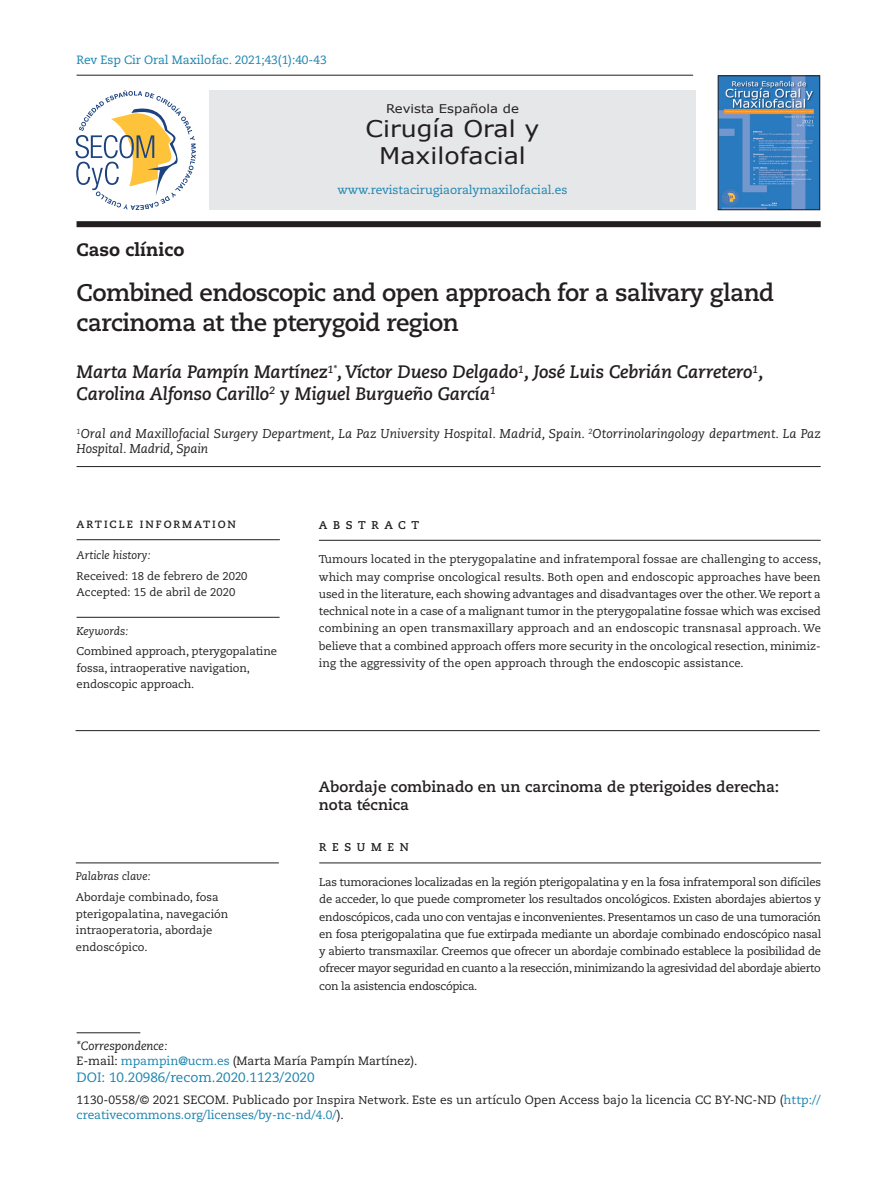
<style>
.page{position:relative;width:893px;height:1191px;background:#fff}
.page>*{position:absolute;margin:0;border:0;box-sizing:border-box;transform-origin:0 0}
.t1{font:700 24px/30px "Caecilia LT Std";letter-spacing:-.025em;color:#231f20}
.t2{font:22.95px/27px "Verdana";color:#231f20;text-align:center;scale:1.1 1}
.t3{font:italic 700 18px/21.6px "Caecilia LT Std";letter-spacing:-.01em;color:#231f20}
.t4{font:800 18px "Caecilia LT Std";color:#231f20}
.t5{font:700 15px/18px "Caecilia LT Std";color:#231f20}
.t6{font:13.5px "Caecilia LT Std";color:#1a83b0}
.t7{font:italic 12.75px/15px "Caecilia LT Std";letter-spacing:.005em;color:#231f20}
.t8{font:12px/15px "Caecilia LT Std";letter-spacing:.005em;color:#231f20}
.t9{font:12px "Caecilia LT Std";letter-spacing:-.005em;color:#1a83b0}
.t10{font:12px "Verdana";color:#231f20;scale:1.1 1}
.t11{font:11.25px/17.2px "Caecilia LT Std";color:#231f20}
.t12{font:italic 11.25px "Caecilia LT Std";color:#231f20}
.t13{font:700 11.25px "Caecilia LT Std";letter-spacing:.5em;color:#231f20}
.t14{font:700 10.5px "Caecilia LT Std";letter-spacing:.18em;color:#231f20}
.s1{font-style:italic}
.s2{color:#1a83b0}
.s3{font-size:11.25px}
</style>
<div class="page">
<hr style="left:77px;top:75px;width:616px;height:1px;background:#231f20">
<div style="left:77px;top:221px;width:744px;height:6px;background:#231f20"></div>
<hr style="left:77px;top:1032px;width:63px;height:1px;background:#231f20">
<hr style="left:77px;top:466px;width:744px;height:1px;background:#231f20">
<div style="left:209px;top:91px;width:487px;height:119px;background:#e6e7e9"></div>
<img style="left:720px;top:78px;width:98px;height:130px">
<div style="left:718px;top:76px;width:102px;height:134px;border:1px solid #231f20"></div>
<svg style="left:76px;top:90px;width:120px;height:120px"></svg>
<hr style="left:319px;top:540px;width:502px;height:1px;background:#231f20">
<hr style="left:319px;top:862px;width:502px;height:1px;background:#231f20">
<hr style="left:76px;top:862px;width:203px;height:1px;background:#231f20">
<hr style="left:76px;top:730px;width:744px;height:1px;background:#231f20">
<hr style="left:77px;top:617px;width:203px;height:1px;background:#231f20">
<hr style="left:77px;top:539px;width:203px;height:1px;background:#231f20">
<p class="t9" style="left:77px;top:53px;width:252px">Rev Esp Cir Oral Maxilofac. 2021;43(1):40-43</p>
<p class="t10" style="left:386px;top:100px;width:122px">Revista Española de</p>
<h2 class="t2" style="left:365px;top:114px;width:160px">Cirugía Oral y<br>Maxilofacial</h2>
<p class="t9" style="left:337px;top:183px;width:232px">www.revistacirugiaoralymaxilofacial.es</p>
<h3 class="t4" style="left:77px;top:238px;width:109px">Caso clínico</h3>
<h1 class="t1" style="left:77px;top:278px;width:699px">Combined endoscopic and open approach for a salivary gland carcinoma at the pterygoid region</h1>
<h3 class="t3" style="left:77px;top:362px;width:689px">Marta María Pampín Martínez<sup>1*</sup>, Víctor Dueso Delgado<sup>1</sup>, José Luis Cebrián Carretero<sup>1</sup>,<br>Carolina Alfonso Carillo<sup>2</sup> y Miguel Burgueño García<sup>1</sup></h3>
<p class="t7" style="left:77px;top:427px;width:746px"><sup>1</sup>Oral and Maxillofacial Surgery Department, La Paz University Hospital. Madrid, Spain. <sup>2</sup>Otorrinolaringology department. La Paz<br>Hospital. Madrid, Spain</p>
<p class="t14" style="left:77px;top:518px;width:161px">ARTICLE INFORMATION</p>
<p class="t12" style="left:77px;top:548px;width:76px">Article history:</p>
<p class="t11" style="left:77px;top:568px;width:172px;line-height:16.5px">Received: 18 de febrero de 2020<br>Accepted: 15 de abril de 2020</p>
<p class="t12" style="left:77px;top:624px;width:53px">Keywords:</p>
<p class="t11" style="left:77px;top:643px;width:202px;line-height:16.5px">Combined approach, pterygopalatine fossa, intraoperative navigation, endoscopic approach.</p>
<p class="t12" style="left:76px;top:870px;width:76px">Palabras clave:</p>
<p class="t11" style="left:76px;top:889px;width:154px;line-height:16.5px">Abordaje combinado, fosa pterigopalatina, navegación intraoperatoria, abordaje endoscópico.</p>
<p class="t13" style="left:319px;top:518px;width:102px">ABSTRACT</p>
<p class="t11" style="left:319px;top:551px;width:504px;text-align:justify">Tumours located in the pterygopalatine and infratemporal fossae are challenging to access, which may comprise oncological results. Both open and endoscopic approaches have been used in the literature, each showing advantages and disadvantages over the other. We report a technical note in a case of a malignant tumor in the pterygopalatine fossae which was excised combining an open transmaxillary approach and an endoscopic transnasal approach. We believe that a combined approach offers more security in the oncological resection, minimiz&shy;ing the aggressivity of the open approach through the endoscopic assistance.</p>
<h3 class="t5" style="left:319px;top:777px;width:462px">Abordaje combinado en un carcinoma de pterigoides derecha: nota técnica</h3>
<p class="t13" style="left:319px;top:841px;width:91px">RESUMEN</p>
<p class="t11" style="left:319px;top:873px;width:503px;text-align:justify">Las tumoraciones localizadas en la región pterigopalatina y en la fosa infratemporal son difíciles de acceder, lo que puede comprometer los resultados oncológicos. Existen abordajes abiertos y endoscópicos, cada uno con ventajas e inconvenientes. Presentamos un caso de una tumoración en fosa pterigopalatina que fue extirpada mediante un abordaje combinado endoscópico nasal y abierto transmaxilar. Creemos que ofrecer un abordaje combinado establece la posibilidad de ofrecer mayor seguridad en cuanto a la resección, minimizando la agresividad del abordaje abierto con la asistencia endoscópica.</p>
<p class="t8" style="left:77px;top:1038px;width:342px"><span class="s1">*Correspondence:<br></span>E-mail: <span class="s2">mpampin@ucm.es</span> (Marta María Pampín Martínez).</p>
<p class="t6" style="left:77px;top:1069px;width:240px">DOI: 10.20986/recom.2020.1123/2020</p>
<p class="t8" style="left:77px;top:1092px;width:746px">1130-0558/© 2021 SECOM. Publicado por <span class="s3">Inspira Network.</span> Este es un artículo Open Access bajo la licencia CC BY-NC-ND (<span class="s2">http:// creativecommons.org/licenses/by-nc-nd/4.0/</span>).</p>
</div>
